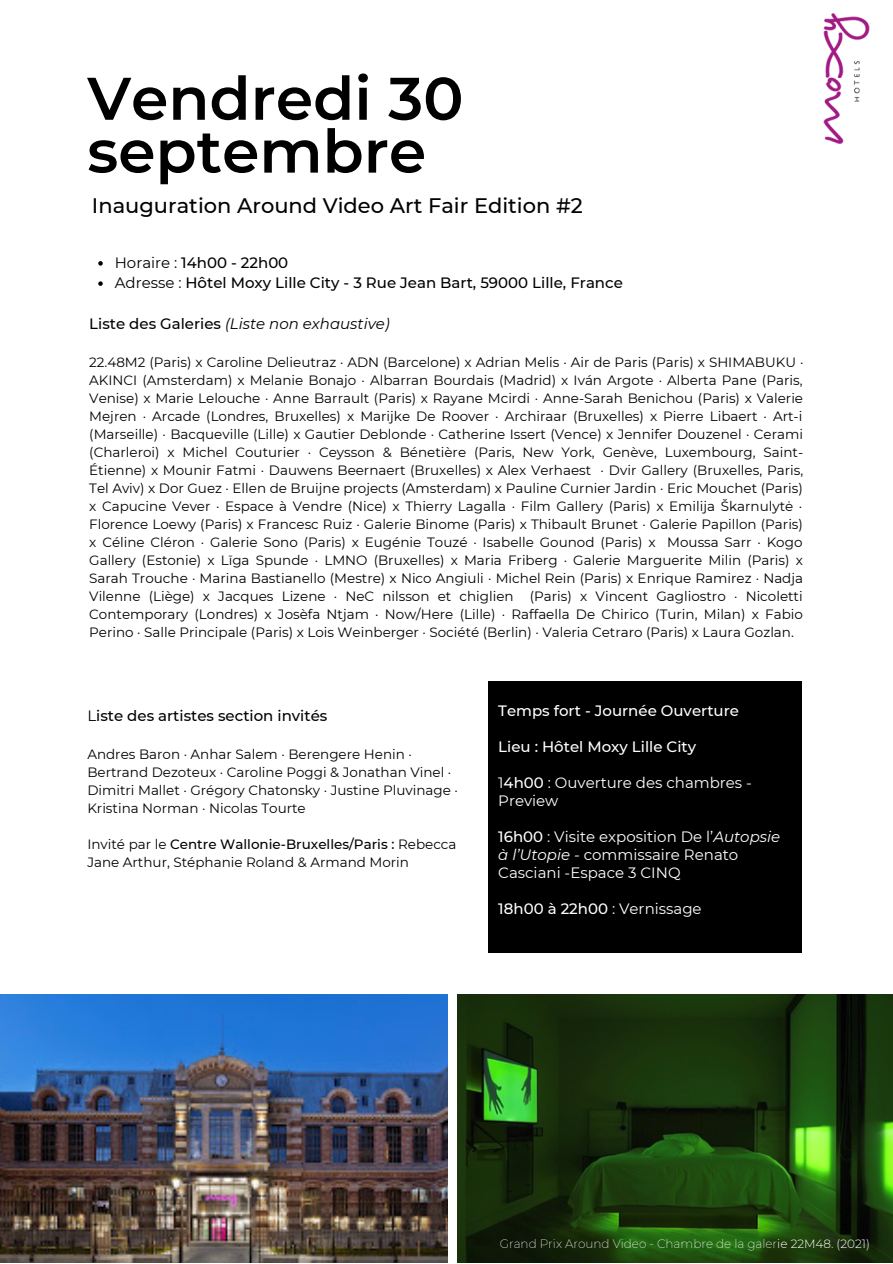
<style>
.page{position:relative;width:893px;height:1264px;background:#fff}
.page>*{position:absolute;margin:0;border:0;box-sizing:border-box;transform-origin:0 0}
.t1{font:600 60px/52.8px "Montserrat";color:#000}
.t2{font:500 21px "Montserrat";color:#000}
.t3{font:15px/18px "Montserrat";color:#fff}
.t4{font:500 15px/20.2px "Montserrat";color:#000}
.t5{font:500 15px "Montserrat";color:#fff}
.t6{font:italic 15px "Montserrat";color:#000}
.t7{font:13.5px/18px "Montserrat";color:#000}
.t8{font:200 12px "Montserrat";color:#fff}
.s1{font-weight:400}
.s2{font-weight:500;font-style:normal}
.s3{font-weight:500}
.s4{font-style:italic}
.s5{font-weight:300}
</style>
<div class="page">
<img style="left:0;top:994px;width:447px;height:268px">
<img style="left:457px;top:994px;width:435px;height:268px">
<svg style="left:98px;top:261px;width:5px;height:4px"></svg>
<svg style="left:98px;top:281px;width:5px;height:5px"></svg>
<div style="left:488px;top:681px;width:313px;height:271px;background:#000"></div>
<img style="left:823px;top:13px;width:46px;height:130px">
<h1 class="t1" style="left:87px;top:72px;width:377px">Vendredi 30 septembre</h1>
<h2 class="t2" style="left:92px;top:192px;width:492px">Inauguration Around Video Art Fair Edition #2</h2>
<p class="t4" style="left:115px;top:252px;width:509px"><span class="s1">Horaire :</span> 14h00 - 22h00<br><span class="s1">Adresse :</span> Hôtel Moxy Lille City - 3 Rue Jean Bart, 59000 Lille, France</p>
<p class="t6" style="left:89px;top:314px;width:302px"><span class="s2">Liste des Galeries</span> (Liste non exhaustive)</p>
<p class="t7" style="left:89px;top:353px;width:715px;text-align:justify">22.48M2 (Paris) x Caroline Delieutraz · ADN (Barcelone) x Adrian Melis · Air de Paris (Paris) x SHIMABUKU · AKINCI (Amsterdam) x Melanie Bonajo · Albarran Bourdais (Madrid) x Iván Argote · Alberta Pane (Paris, Venise) x Marie Lelouche · Anne Barrault (Paris) x Rayane Mcirdi · Anne-Sarah Benichou (Paris) x Valerie Mejren · Arcade (Londres, Bruxelles) x Marijke De Roover · Archiraar (Bruxelles) x Pierre Libaert · Art-i (Marseille) · Bacqueville (Lille) x Gautier Deblonde · Catherine Issert (Vence) x Jennifer Douzenel · Cerami (Charleroi) x Michel Couturier · Ceysson &amp; Bénetière (Paris, New York, Genève, Luxembourg, Saint-Étienne) x Mounir Fatmi · Dauwens Beernaert (Bruxelles) x Alex Verhaest · Dvir Gallery (Bruxelles, Paris, Tel Aviv) x Dor Guez · Ellen de Bruijne projects (Amsterdam) x Pauline Curnier Jardin · Eric Mouchet (Paris) x Capucine Vever · Espace à Vendre (Nice) x Thierry Lagalla · Film Gallery (Paris) x Emilija Škarnulytė · Florence Loewy (Paris) x Francesc Ruiz · Galerie Binome (Paris) x Thibault Brunet · Galerie Papillon (Paris) x Céline Cléron · Galerie Sono (Paris) x Eugénie Touzé · Isabelle Gounod (Paris) x Moussa Sarr · Kogo Gallery (Estonie) x Līga Spunde · LMNO (Bruxelles) x Maria Friberg · Galerie Marguerite Milin (Paris) x Sarah Trouche · Marina Bastianello (Mestre) x Nico Angiuli · Michel Rein (Paris) x Enrique Ramirez · Nadja Vilenne (Liège) x Jacques Lizene · NeC nilsson et chiglien (Paris) x Vincent Gagliostro · Nicoletti Contemporary (Londres) x Josèfa Ntjam · Now/Here (Lille) · Raffaella De Chirico (Turin, Milan) x Fabio Perino · Salle Principale (Paris) x Lois Weinberger · Société (Berlin) · Valeria Cetraro (Paris) x Laura Gozlan.</p>
<p class="t4" style="left:87px;top:705px;width:241px"><span class="s1">L</span>iste des artistes section invités</p>
<p class="t7" style="left:87px;top:745px;width:372px">Andres Baron · Anhar Salem · Berengere Henin · Bertrand Dezoteux · Caroline Poggi &amp; Jonathan Vinel · Dimitri Mallet · Grégory Chatonsky · Justine Pluvinage · Kristina Norman · Nicolas Tourte</p>
<p class="t7" style="left:87px;top:835px;width:370px">Invité par le <span class="s3">Centre Wallonie-Bruxelles/Paris :</span> Rebecca<br>Jane Arthur, Stéphanie Roland &amp; Armand Morin</p>
<p class="t5" style="left:498px;top:701px;width:242px">Temps fort - Journée Ouverture</p>
<p class="t5" style="left:498px;top:737px;width:199px">Lieu : Hôtel Moxy Lille City</p>
<p class="t3" style="left:498px;top:773px;width:255px">1<span class="s3">4h00</span> : Ouverture des chambres -<br>Preview</p>
<p class="t3" style="left:498px;top:827px;width:283px"><span class="s3">16h00</span> : Visite exposition De l’<span class="s4">Autopsie à l’Utopie -</span> commissaire Renato<br>Casciani -Espace 3 CINQ</p>
<p class="t5" style="left:498px;top:899px;width:205px">18h00 à 22h00 <span class="s1">: Vernissage</span></p>
<p class="t8" style="left:499px;top:1235px;width:371px">Grand Prix Around Video - Chambre de la galer<span class="s5">ie 22M48. (2021)</span></p>
</div>
